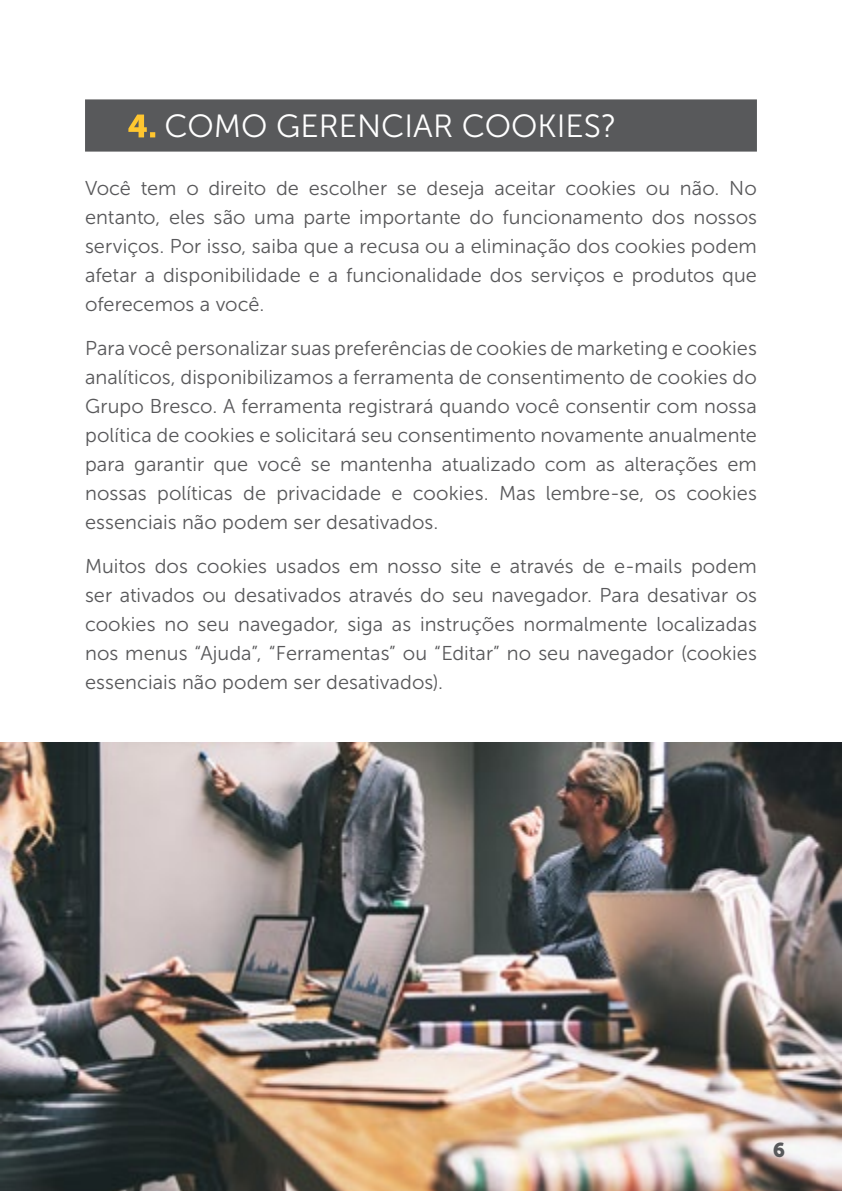
<style>
.page{position:relative;width:842px;height:1191px;background:#fff}
.page>*{position:absolute;margin:0;border:0;box-sizing:border-box;transform-origin:0 0}
.t1{font:32px "Museo Sans 300";color:#fff}
.t2{font:20px/29.2px "Museo Sans 300";letter-spacing:.005em;color:#58585a;text-align:justify}
.t3{font:20px "Museo Sans 900";color:#58595b}
.s1{font-family:"Museo Sans 900"}
</style>
<div class="page">
<div style="left:85px;top:99px;width:672px;height:53px;background:#58595b"></div>
<img style="left:0;top:743px;width:842px;height:448px">
<h1 class="t1" style="left:128px;top:109px;width:490px"><span class="s1">4.</span> COMO GERENCIAR COOKIES?</h1>
<p class="t2" style="left:85px;top:174px;width:673px">Você tem o direito de escolher se deseja aceitar cookies ou não. No entanto, eles são uma parte importante do funcionamento dos nossos serviços. Por isso, saiba que a recusa ou a eliminação dos cookies podem afetar a disponibilidade e a funcionalidade dos serviços e produtos que oferecemos a você.</p>
<p class="t2" style="left:85px;top:333px;width:673px">Para você personalizar suas preferências de cookies de marketing e cookies analíticos, disponibilizamos a ferramenta de consentimento de cookies do Grupo Bresco. A ferramenta registrará quando você consentir com nossa política de cookies e solicitará seu consentimento novamente anualmente para garantir que você se mantenha atualizado com as alterações em nossas políticas de privacidade e cookies. Mas lembre-se, os cookies essenciais não podem ser desativados.</p>
<p class="t2" style="left:85px;top:551px;width:673px">Muitos dos cookies usados em nosso site e através de e-mails podem ser ativados ou desativados através do seu navegador. Para desativar os cookies no seu navegador, siga as instruções normalmente localizadas nos menus “Ajuda”, “Ferramentas” ou “Editar” no seu navegador (cookies essenciais não podem ser desativados).</p>
<p class="t3" style="left:773px;top:1138px;width:14px">6</p>
</div>
